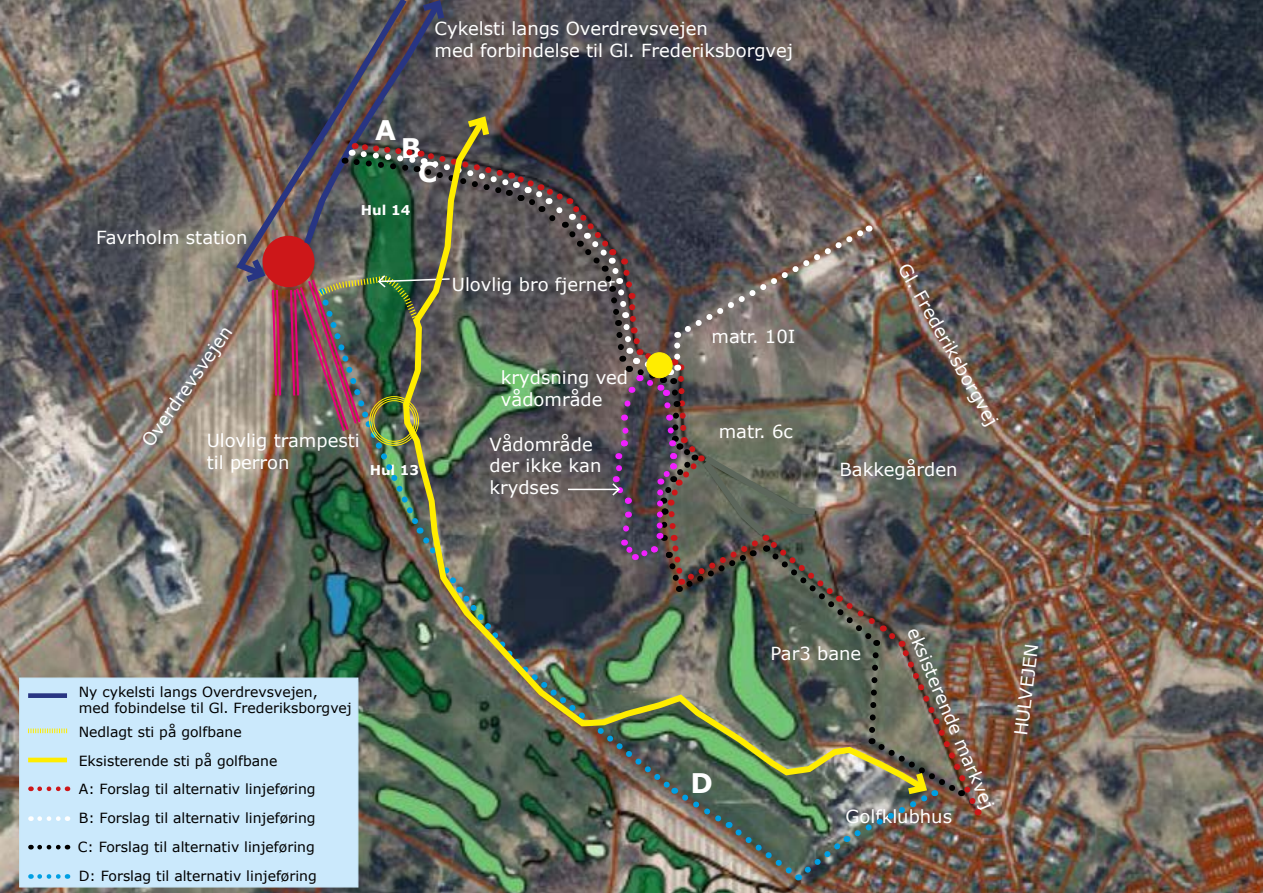
<style>
.page{position:relative;width:1263px;height:893px;background:#fff}
.page>*{position:absolute;margin:0;border:0;box-sizing:border-box;transform-origin:0 0}
.t1{font:700 27px/24.2px "Verdana";color:#fff}
.t2{font:18px/21.6px "Verdana";color:#fff}
.t3{font:13.95px/16.8px "Verdana";color:#000}
.t4{font:700 13.5px "Verdana";color:#fff}
</style>
<div class="page">
<img style="left:0;top:0;width:1263px;height:893px">
<img style="left:232px;top:0;width:57px;height:282px">
<div style="left:19px;top:677px;width:339px;height:210px;background:#cbe9fc;border:1px solid #c9e9fb"></div>
<div style="left:28px;top:693px;width:39px;height:5px;background:#283583"></div>
<hr style="left:28px;top:758px;width:39px;height:4px;background:#ffed00">
<svg style="left:40px;top:786px;width:28px;height:5px"></svg>
<svg style="left:40px;top:816px;width:28px;height:5px"></svg>
<svg style="left:40px;top:874px;width:28px;height:5px"></svg>
<svg style="left:40px;top:845px;width:28px;height:4px"></svg>
<svg style="left:28px;top:728px;width:39px;height:5px"></svg>
<img style="left:240px;top:253px;width:42px;height:145px">
<img style="left:289px;top:0;width:691px;height:882px">
<p class="t2" style="left:434px;top:17px;width:360px">Cykelsti langs Overdrevsvejen<br>med forbindelse til Gl. Frederiksborgvej</p>
<h1 class="t1" style="left:375px;top:117px;width:22px">A</h1>
<h1 class="t1" style="left:418px;top:135px;width:21px;text-indent:-17px">B<br>C</h1>
<p class="t2" style="left:96px;top:227px;width:153px">Favrholm station</p>
<p class="t4" style="left:361px;top:200px;width:51px">Hul 14</p>
<p class="t2" style="left:137px;top:438px;width:144px;rotate:-55deg">Overdrevsvejen</p>
<p class="t2" style="left:207px;top:430px;width:155px">Ulovlig trampesti til perron</p>
<p class="t4" style="left:370px;top:460px;width:51px">Hul 13</p>
<p class="t2" style="left:452px;top:273px;width:165px">Ulovlig bro fjernet</p>
<p class="t2" style="left:501px;top:367px;width:129px">krydsning ved vådområde</p>
<p class="t2" style="left:489px;top:433px;width:113px">Vådområde der ikke kan krydses</p>
<p class="t2" style="left:711px;top:326px;width:85px">matr. 10I</p>
<p class="t2" style="left:719px;top:420px;width:76px">matr. 6c</p>
<p class="t2" style="left:913px;top:259px;width:185px;rotate:61deg">Gl. Frederiksborgvej</p>
<p class="t2" style="left:839px;top:459px;width:120px">Bakkegården</p>
<p class="t3" style="left:79px;top:683px;width:274px">Ny cykelsti langs Overdrevsvejen, med fobindelse til Gl. Frederiksborgvej</p>
<p class="t3" style="left:79px;top:747px;width:238px;line-height:27.6px">Eksisterende sti på golfbane<br>A: Forslag til alternativ linjeføring</p>
<p class="t3" style="left:79px;top:810px;width:238px">B: Forslag til alternativ linjeføring</p>
<p class="t3" style="left:79px;top:723px;width:164px">Nedlagt sti på golfbane</p>
<p class="t3" style="left:78px;top:838px;width:239px">C: Forslag til alternativ linjeføring</p>
<p class="t3" style="left:79px;top:868px;width:240px">D: Forslag til alternativ linjeføring</p>
<h1 class="t1" style="left:690px;top:770px;width:24px">D</h1>
<p class="t2" style="left:923px;top:624px;width:197px;rotate:67deg">eksisterende markvej</p>
<p class="t2" style="left:770px;top:643px;width:92px">Par3 bane</p>
<p class="t2" style="left:845px;top:805px;width:108px">Golfklubhus</p>
<p class="t2" style="left:1010px;top:734px;width:94px;rotate:-83deg">HULVEJEN</p>
</div>
